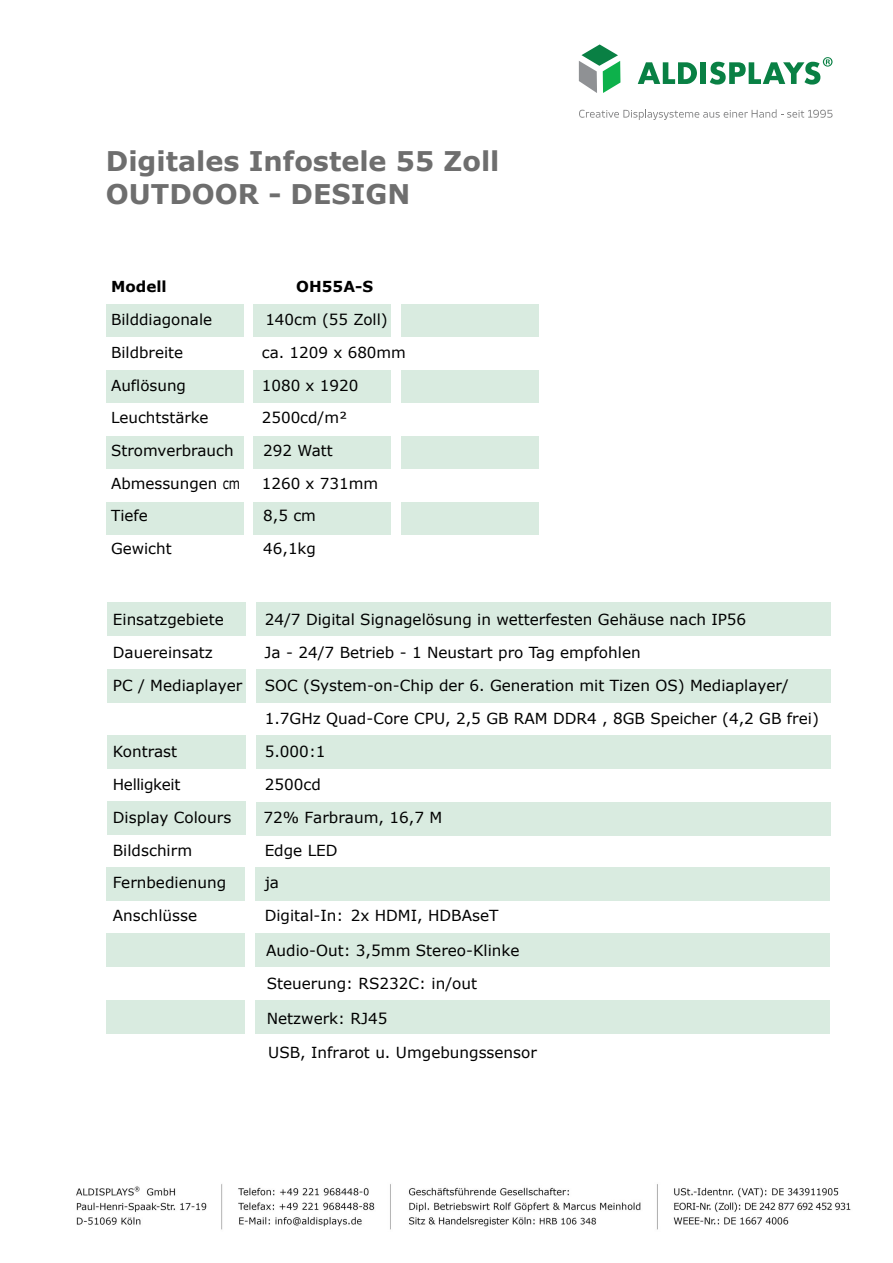
<style>
.page{position:relative;width:893px;height:1263px;background:#fff}
.page>*{position:absolute;margin:0;border:0;box-sizing:border-box;transform-origin:0 0}
.t1{font:700 27.15px/32.5px "Verdana";color:#6e6e6e}
.t2{font:15.3px/33px "Verdana";color:#000}
.t3{font:15.3px "Verdana";letter-spacing:-.025em;color:#000}
.t4{font:15.15px "Verdana";color:#000}
.t5{font:700 15.15px "Verdana";color:#000}
</style>
<div class="page">
<div style="left:256px;top:603px;width:575px;height:33px;background:#d9ebe0"></div>
<div style="left:256px;top:669px;width:575px;height:33px;background:#d9ebe0"></div>
<div style="left:256px;top:735px;width:575px;height:34px;background:#d9ebe0"></div>
<div style="left:256px;top:802px;width:575px;height:33px;background:#d9ebe0"></div>
<div style="left:107px;top:603px;width:139px;height:33px;background:#d9ebe0"></div>
<div style="left:107px;top:669px;width:139px;height:33px;background:#d9ebe0"></div>
<div style="left:107px;top:735px;width:139px;height:34px;background:#d9ebe0"></div>
<div style="left:107px;top:802px;width:139px;height:33px;background:#d9ebe0"></div>
<div style="left:256px;top:867px;width:574px;height:33px;background:#d9ebe0"></div>
<div style="left:256px;top:933px;width:574px;height:34px;background:#d9ebe0"></div>
<div style="left:256px;top:1000px;width:574px;height:33px;background:#d9ebe0"></div>
<div style="left:107px;top:867px;width:138px;height:33px;background:#d9ebe0"></div>
<div style="left:107px;top:933px;width:138px;height:34px;background:#d9ebe0"></div>
<div style="left:107px;top:1000px;width:138px;height:33px;background:#d9ebe0"></div>
<div style="left:254px;top:304px;width:137px;height:33px;background:#d9ebe0"></div>
<div style="left:401px;top:304px;width:137px;height:33px;background:#d9ebe0"></div>
<div style="left:254px;top:370px;width:137px;height:33px;background:#d9ebe0"></div>
<div style="left:401px;top:370px;width:137px;height:33px;background:#d9ebe0"></div>
<div style="left:254px;top:436px;width:137px;height:33px;background:#d9ebe0"></div>
<div style="left:401px;top:436px;width:137px;height:33px;background:#d9ebe0"></div>
<div style="left:254px;top:502px;width:137px;height:33px;background:#d9ebe0"></div>
<div style="left:401px;top:502px;width:137px;height:33px;background:#d9ebe0"></div>
<div style="left:106px;top:304px;width:137px;height:33px;background:#d9ebe0"></div>
<div style="left:106px;top:370px;width:137px;height:33px;background:#d9ebe0"></div>
<div style="left:106px;top:436px;width:137px;height:33px;background:#d9ebe0"></div>
<div style="left:106px;top:502px;width:137px;height:33px;background:#d9ebe0"></div>
<svg style="left:638px;top:62px;width:59px;height:22px"></svg>
<div style="left:700px;top:62px;width:6px;height:22px;background:#098044"></div>
<svg style="left:710px;top:57px;width:122px;height:28px"></svg>
<svg style="left:579px;top:44px;width:41px;height:49px"></svg>
<svg style="left:579px;top:109px;width:253px;height:11px"></svg>
<img style="left:76px;top:1184px;width:775px;height:46px">
<h1 class="t1" style="left:106px;top:144px;width:395px">Digitales Infostele 55 Zoll<br>OUTDOOR - DESIGN</h1>
<p class="t5" style="left:111px;top:276px;width:57px">Modell</p>
<p class="t5" style="left:296px;top:276px;width:78px">OH55A-S</p>
<p class="t4" style="left:111px;top:309px;width:103px">Bilddiagonale</p>
<p class="t4" style="left:265px;top:309px;width:124px">140cm (55 Zoll)</p>
<p class="t4" style="left:111px;top:342px;width:74px">Bildbreite</p>
<p class="t4" style="left:262px;top:342px;width:146px">ca. 1209 x 680mm</p>
<p class="t4" style="left:111px;top:375px;width:76px">Auflösung</p>
<p class="t4" style="left:262px;top:375px;width:98px">1080 x 1920</p>
<p class="t4" style="left:111px;top:407px;width:99px">Leuchtstärke</p>
<p class="t4" style="left:262px;top:407px;width:87px">2500cd/m²</p>
<p class="t4" style="left:111px;top:440px;width:124px">Stromverbrauch</p>
<p class="t4" style="left:263px;top:440px;width:71px">292 Watt</p>
<p class="t4" style="left:111px;top:473px;width:131px">Abmessungen cm</p>
<p class="t4" style="left:262px;top:473px;width:118px">1260 x 731mm</p>
<p class="t4" style="left:111px;top:505px;width:38px">Tiefe</p>
<p class="t4" style="left:263px;top:505px;width:54px">8,5 cm</p>
<p class="t4" style="left:111px;top:538px;width:62px">Gewicht</p>
<p class="t4" style="left:263px;top:538px;width:54px">46,1kg</p>
<p class="t2" style="left:113px;top:603px;width:112px">Einsatzgebiete</p>
<p class="t2" style="left:265px;top:603px;width:483px">24/7 Digital Signagelösung in wetterfesten Gehäuse nach IP56</p>
<p class="t2" style="left:113px;top:636px;width:102px">Dauereinsatz</p>
<p class="t2" style="left:265px;top:636px;width:378px">Ja - 24/7 Betrieb - 1 Neustart pro Tag empfohlen</p>
<p class="t2" style="left:113px;top:669px;width:131px">PC / Mediaplayer</p>
<p class="t2" style="left:265px;top:669px;width:556px">SOC (System-on-Chip der 6. Generation mit Tizen OS) Mediaplayer/<br>1.7GHz Quad-Core CPU, 2,5 GB RAM DDR4 , 8GB Speicher (4,2 GB frei)</p>
<p class="t2" style="left:113px;top:734px;width:66px">Kontrast</p>
<p class="t2" style="left:265px;top:734px;width:62px">5.000:1</p>
<p class="t3" style="left:113px;top:773px;width:69px">Helligkeit</p>
<p class="t2" style="left:265px;top:767px;width:58px">2500cd</p>
<p class="t2" style="left:113px;top:800px;width:120px">Display Colours</p>
<p class="t2" style="left:263px;top:800px;width:180px">72% Farbraum, 16,7 M</p>
<p class="t2" style="left:113px;top:833px;width:81px">Bildschirm</p>
<p class="t2" style="left:265px;top:833px;width:74px">Edge LED</p>
<p class="t2" style="left:113px;top:866px;width:115px">Fernbedienung</p>
<p class="t2" style="left:265px;top:866px;width:16px">ja</p>
<p class="t2" style="left:113px;top:899px;width:86px">Anschlüsse</p>
<p class="t2" style="left:265px;top:899px;width:235px">Digital-In: 2x HDMI, HDBAseT</p>
<p class="t2" style="left:266px;top:934px;width:255px">Audio-Out: 3,5mm Stereo-Klinke<br>Steuerung: RS232C: in/out</p>
<p class="t2" style="left:267px;top:1002px;width:122px">Netzwerk: RJ45</p>
<p class="t2" style="left:268px;top:1036px;width:270px">USB, Infrarot u. Umgebungssensor</p>
</div>
